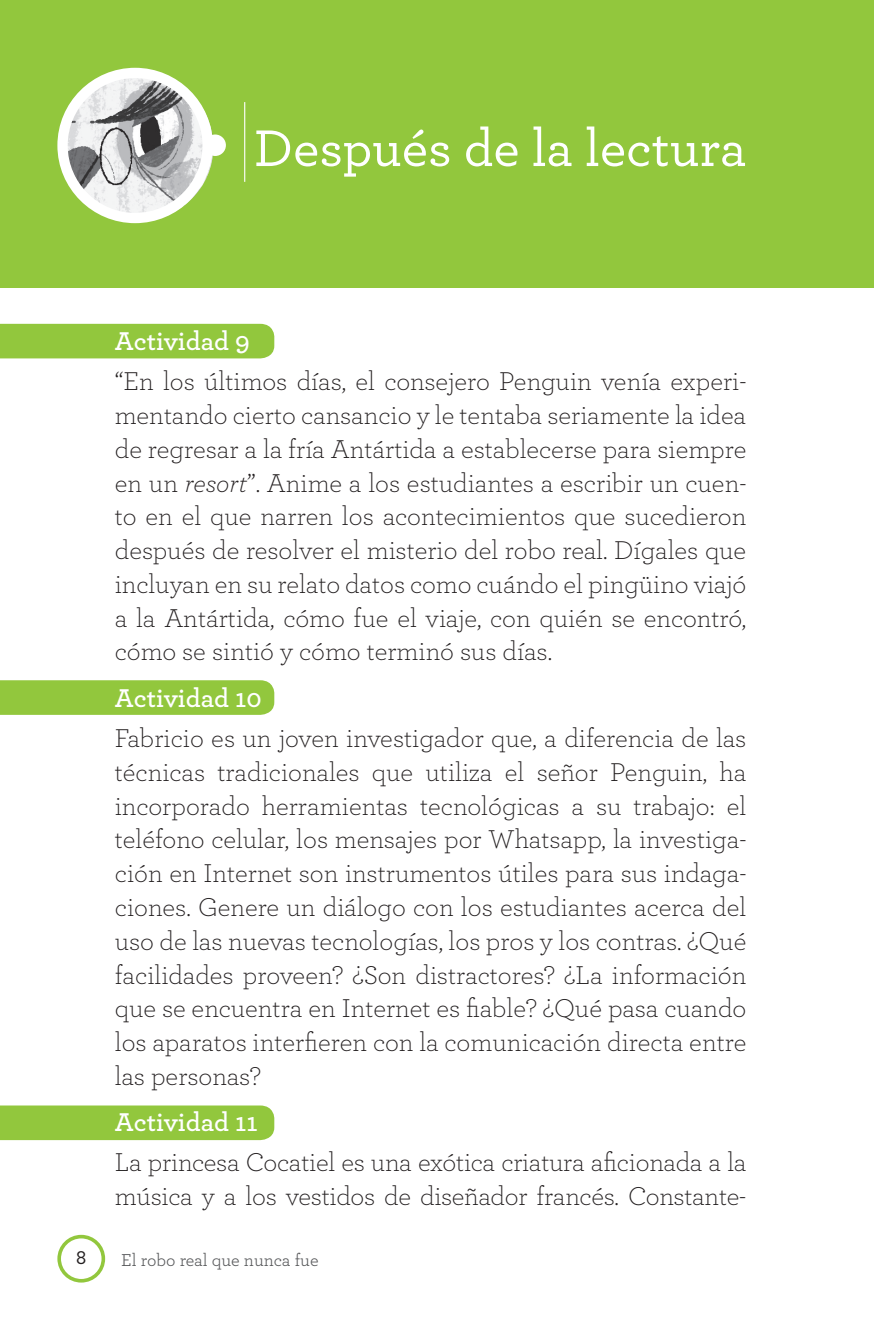
<style>
.page{position:relative;width:874px;height:1340px;background:#fff}
.page>*{position:absolute;margin:0;border:0;box-sizing:border-box;transform-origin:0 0}
.t1{font:500 54px "Archer";color:#fff}
.t2{font:300 27px/33.8px "Archer";letter-spacing:-.01em;color:#231f20;text-align:justify}
.t3{font:600 27px "Archer";color:#fff}
.t4{font:500 20.25px "Archer";color:#231f20}
.t5{font:18px "Archer";color:#57585a}
.s1{font-style:italic}
</style>
<div class="page">
<div style="left:57px;top:1234px;width:48px;height:48px;border:4px solid #92c73d;border-radius:50%"></div>
<div style="left:0;top:1105px;width:274px;height:35px;background:#92c73d"></div>
<div style="left:0;top:680px;width:274px;height:35px;background:#92c73d"></div>
<div style="left:0;top:0;width:874px;height:287px;background:#92c73d"></div>
<svg style="left:57px;top:68px;width:156px;height:155px"></svg>
<div style="left:204px;top:134px;width:22px;height:22px;background:#fff;border-radius:50%"></div>
<hr style="left:244px;top:102px;width:1px;height:80px;background:#fff">
<div style="left:0;top:324px;width:274px;height:34px;background:#92c73d"></div>
<h1 class="t1" style="left:254px;top:109px;width:494px">Después de la lectura</h1>
<p class="t3" style="left:115px;top:321px;width:136px">Actividad 9</p>
<p class="t2" style="left:115px;top:363px;width:633px">“En los últimos días, el consejero Penguin venía experi&shy;mentando cierto cansancio y le tentaba seriamente la idea de regresar a la fría Antártida a establecerse para siempre en un <span class="s1">resort</span>”. Anime a los estudiantes a escribir un cuen&shy;to en el que narren los acontecimientos que sucedieron después de resolver el misterio del robo real. Dígales que incluyan en su relato datos como cuándo el pingüino viajó a la Antártida, cómo fue el viaje, con quién se encontró, cómo se sintió y cómo terminó sus días.</p>
<p class="t3" style="left:115px;top:677px;width:148px">Actividad 10</p>
<p class="t2" style="left:115px;top:720px;width:633px">Fabricio es un joven investigador que, a diferencia de las técnicas tradicionales que utiliza el señor Penguin, ha incorporado herramientas tecnológicas a su trabajo: el teléfono celular, los mensajes por Whatsapp, la investiga&shy;ción en Internet son instrumentos útiles para sus indaga&shy;ciones. Genere un diálogo con los estudiantes acerca del uso de las nuevas tecnologías, los pros y los contras. ¿Qué facilidades proveen? ¿Son distractores? ¿La información que se encuentra en Internet es fiable? ¿Qué pasa cuando los aparatos interfieren con la comunicación directa entre las personas?</p>
<p class="t3" style="left:115px;top:1102px;width:144px">Actividad 11</p>
<p class="t2" style="left:115px;top:1144px;width:633px">La princesa Cocatiel es una exótica criatura aficionada a la música y a los vestidos de diseñador francés. Constante-</p>
<p class="t4" style="left:76px;top:1242px;width:12px">8</p>
<p class="t5" style="left:121px;top:1247px;width:199px">El robo real que nunca fue</p>
</div>
